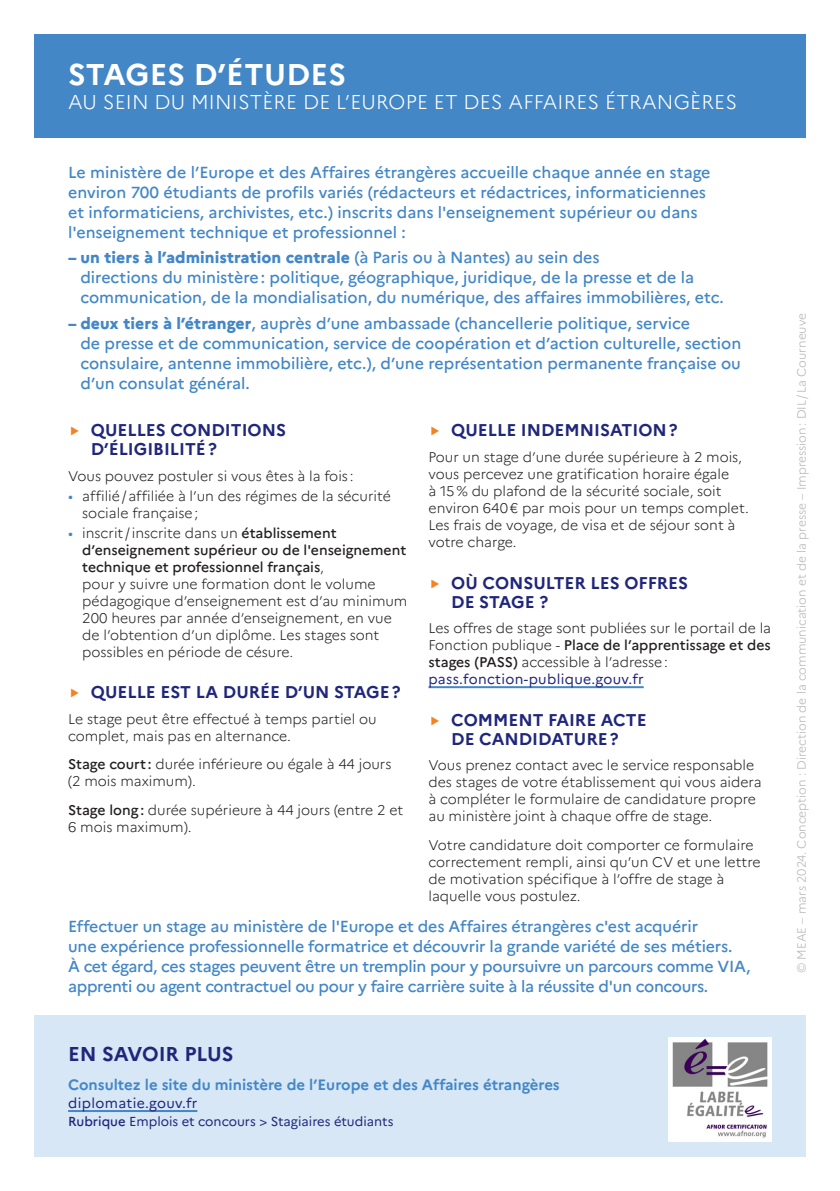
<style>
.page{position:relative;width:840px;height:1191px;background:#fff}
.page>*{position:absolute;margin:0;border:0;box-sizing:border-box;transform-origin:0 0}
.H1_Titre{font:700 30px "Marianne";letter-spacing:.01em;color:#fff}
.H1_Titre-2{font:300 20px "Marianne";letter-spacing:.01em;color:#fff}
.Renseignement_En_savoir{font:700 20px "Marianne";color:#20277b}
.t1{font:700 17px/19px "Marianne";color:#20277b}
.Intro{font:500 16px/20px "Marianne";color:#4387c7}
.Intro-2{font:500 16px/20px "Marianne";letter-spacing:-.02em;color:#4387c7}
.Informations_pratiques{font:700 15px "Marianne";color:#4387c7}
.Texte_courant{font:300 14px/17px "Marianne";color:#231f20}
.Liste{font:300 14px/17px "Marianne";color:#231f20}
.Informations_pratiques-2{font:14px "Marianne";letter-spacing:.025em;color:#20277b}
.Rubrique{font:13px "Marianne";color:#20277b}
.Copyright{font:300 12px "Marianne";color:#b2b3b7}
.s1{font-weight:800}
.s2{font-weight:400;color:#4387c7}
.s3{font-weight:500}
.s4{font-weight:400;color:#20277b}
</style>
<div class="page">
<hr style="left:428px;top:686px;width:215px;height:2px;background:#4387c7">
<div style="left:34px;top:1015px;width:771px;height:142px;background:#d7e7f5"></div>
<hr style="left:68px;top:1110px;width:129px;height:2px;background:#4387c7">
<div style="left:34px;top:34px;width:771px;height:103px;background:#4387c7"></div>
<img style="left:668px;top:1037px;width:103px;height:104px">
<h1 class="H1_Titre" style="left:68px;top:56px;width:279px">STAGES D’ÉTUDES</h1>
<h1 class="H1_Titre-2" style="left:68px;top:90px;width:670px">AU SEIN DU MINISTÈRE DE L’EUROPE ET DES AFFAIRES ÉTRANGÈRES</h1>
<p class="Intro" style="left:68px;top:162px;width:643px">Le ministère de l’Europe et des Affaires étrangères accueille chaque année en stage environ 700 étudiants de profils variés (rédacteurs et rédactrices, informaticiennes et informaticiens, archivistes, etc.) inscrits dans l'enseignement supérieur ou dans l'enseignement technique et professionnel :</p>
<p class="Intro" style="left:80px;top:247px;width:644px;text-indent:-12px"><span class="s1">– un tiers à l’administration centrale</span> (à Paris ou à Nantes) au sein des<br>directions du ministère: politique, géographique, juridique, de la presse et de la communication, de la mondialisation, du numérique, des affaires immobilières, etc.</p>
<p class="Intro" style="left:80px;top:313px;width:662px;text-indent:-12px"><span class="s1">– deux tiers à l’étranger</span>, auprès d’une ambassade (chancellerie politique, service<br>de presse et de communication, service de coopération et d’action culturelle, section consulaire, antenne immobilière, etc.), d’une représentation permanente française ou d’un consulat général.</p>
<h2 class="t1" style="left:91px;top:421px;width:197px">QUELLES CONDITIONS<br>D’ÉLIGIBILITÉ?</h2>
<p class="Texte_courant" style="left:68px;top:467px;width:287px">Vous pouvez postuler si vous êtes à la fois :</p>
<p class="Liste" style="left:82px;top:487px;width:310px;text-indent:-14px"><span class="s2">•</span> affilié/affiliée à l’un des régimes de la sécurité sociale française;</p>
<p class="Liste" style="left:82px;top:524px;width:326px;text-indent:-14px"><span class="s2">•</span> inscrit /inscrite dans un <span class="s3">établissement d’enseignement supérieur ou de l'enseignement technique et professionnel français</span>,<br>pour y suivre une formation dont le volume pédagogique d’enseignement est d’au minimum 200 heures par année d’enseignement, en vue de l’obtention d’un diplôme. Les stages sont possibles en période de césure.</p>
<h2 class="t1" style="left:91px;top:683px;width:311px">QUELLE EST LA DURÉE D’UN STAGE?</h2>
<p class="Texte_courant" style="left:68px;top:710px;width:310px">Le stage peut être effectué à temps partiel ou complet, mais pas en alternance.</p>
<p class="Texte_courant" style="left:68px;top:755px;width:325px"><span class="s3">Stage court :</span> durée inférieure ou égale à 44 jours (2 mois maximum).</p>
<p class="Texte_courant" style="left:68px;top:801px;width:336px"><span class="s3">Stage long:</span> durée supérieure à 44 jours (entre 2 et<br>6 mois maximum).</p>
<h2 class="t1" style="left:451px;top:421px;width:228px">QUELLE INDEMNISATION?</h2>
<p class="Texte_courant" style="left:428px;top:448px;width:321px">Pour un stage d’une durée supérieure à 2 mois, vous percevez une gratification horaire égale<br>à 15% du plafond de la sécurité sociale, soit environ 640€ par mois pour un temps complet.<br>Les frais de voyage, de visa et de séjour sont à votre charge.</p>
<h2 class="t1" style="left:451px;top:573px;width:238px">OÙ CONSULTER LES OFFRES<br>DE STAGE ?</h2>
<p class="Texte_courant" style="left:428px;top:619px;width:344px">Les offres de stage sont publiées sur le portail de la Fonction publique - <span class="s3">Place de l’apprentissage et des stages (PASS)</span> accessible à l’adresse: <span class="s4">pass.fonction-publique.gouv.fr</span></p>
<h2 class="t1" style="left:451px;top:710px;width:197px">COMMENT FAIRE ACTE<br>DE CANDIDATURE?</h2>
<p class="Texte_courant" style="left:428px;top:757px;width:334px">Vous prenez contact avec le service responsable des stages de votre établissement qui vous aidera à compléter le formulaire de candidature propre au ministère joint à chaque offre de stage.</p>
<p class="Texte_courant" style="left:428px;top:836px;width:333px">Votre candidature doit comporter ce formulaire correctement rempli, ainsi qu’un CV et une lettre de motivation spécifique à l’offre de stage à laquelle vous postulez.</p>
<p class="Intro-2" style="left:68px;top:916px;width:683px">Effectuer un stage au ministère de l'Europe et des Affaires étrangères c'est acquérir<br>une expérience professionnelle formatrice et découvrir la grande variété de ses métiers.<br>À cet égard, ces stages peuvent être un tremplin pour y poursuivre un parcours comme VIA, apprenti ou agent contractuel ou pour y faire carrière suite à la réussite d'un concours.</p>
<h2 class="Renseignement_En_savoir" style="left:68px;top:1041px;width:167px">EN SAVOIR PLUS</h2>
<h3 class="Informations_pratiques" style="left:68px;top:1075px;width:493px">Consultez le site du ministère de l’Europe et des Affaires étrangères</h3>
<h3 class="Informations_pratiques-2" style="left:68px;top:1094px;width:131px">diplomatie.gouv.fr</h3>
<p class="Rubrique" style="left:68px;top:1113px;width:327px"><span class="s3">Rubrique</span> Emplois et concours &gt; Stagiaires étudiants</p>
<p class="Copyright" style="left:793px;top:973px;width:661px;rotate:-90deg">© MEAE – mars 2024. Conception : Direction de la communication et de la presse – Impression: DIL/La Courneuve</p>
</div>
